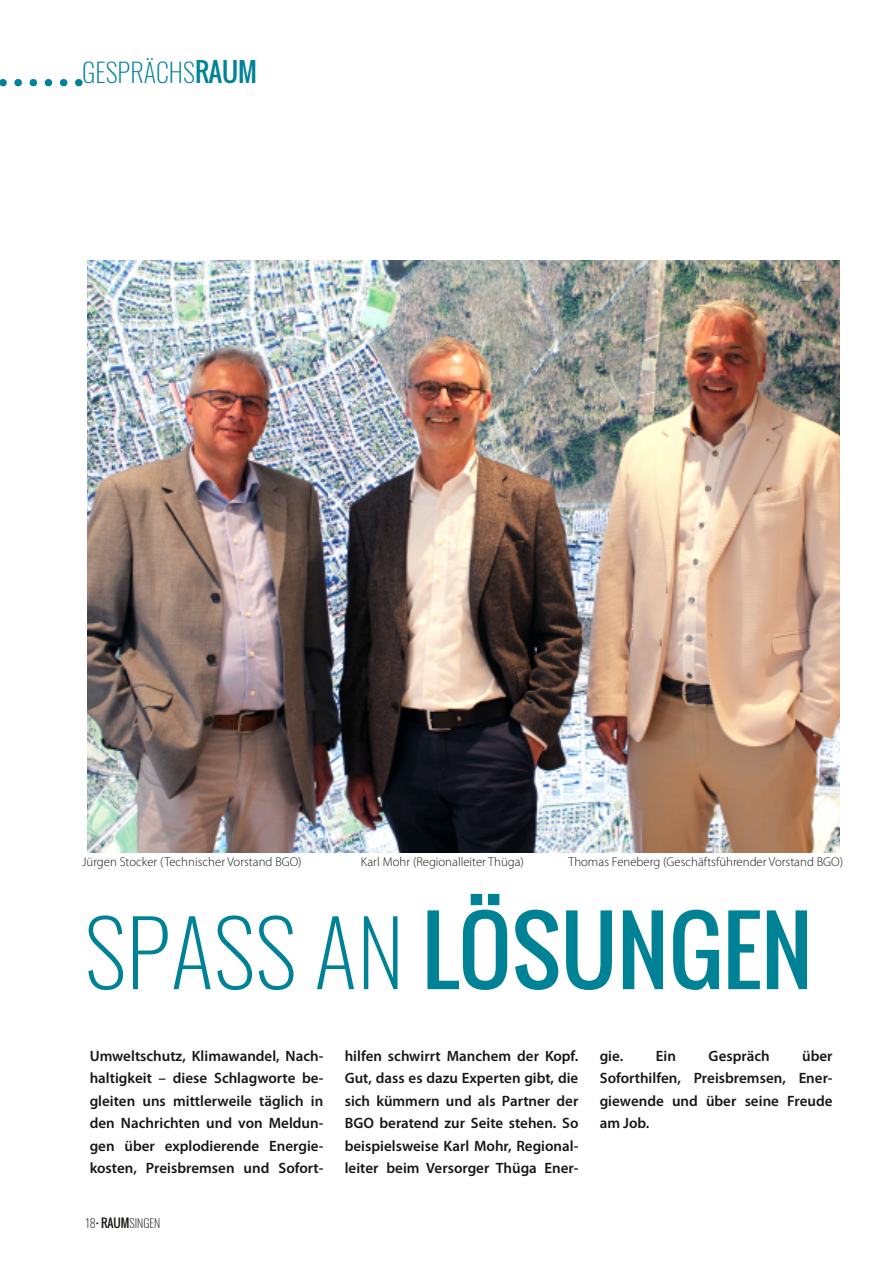
<style>
.page{position:relative;width:893px;height:1263px;background:#fff}
.page>*{position:absolute;margin:0;border:0;box-sizing:border-box;transform-origin:0 0}
.t1{font:90px "Oswald";color:#008296}
.t2{font:200 26.25px "Oswald";color:#008296}
.t3{font:600 15px/22.5px "Myriad Pro";color:#181715;text-align:justify}
.t4{font:300 12.75px "Myriad Pro";color:#181715}
.t5{font:200 12px "Oswald";color:#181715}
.s1{font-weight:400}
.s2{font-weight:200}
</style>
<div class="page">
<img style="left:87px;top:260px;width:752px;height:592px">
<svg style="left:0;top:79px;width:79px;height:7px"></svg>
<h2 class="t2" style="left:82px;top:55px;width:176px">GESPRÄCHS<span class="s1">RAUM</span></h2>
<p class="t4" style="left:82px;top:856px;width:221px">Jürgen Stocker (Technischer Vorstand BGO)</p>
<p class="t4" style="left:361px;top:856px;width:165px">Karl Mohr (Regionalleiter Thüga)</p>
<p class="t4" style="left:568px;top:856px;width:276px">Thomas Feneberg (Geschäftsführender Vorstand BGO)</p>
<h1 class="t1" style="left:85px;top:883px;width:730px"><span class="s2">SPASS AN</span> LÖSUNGEN</h1>
<p class="t3" style="left:90px;top:1046px;width:235px">Umweltschutz, Klimawandel, Nach&shy;haltigkeit – diese Schlagworte be&shy;gleiten uns mittlerweile täglich in den Nachrichten und von Meldun&shy;gen über explodierende Energie&shy;kosten, Preisbremsen und Sofort-</p>
<p class="t3" style="left:345px;top:1046px;width:235px">hilfen schwirrt Manchem der Kopf.<br>Gut, dass es dazu Experten gibt, die sich kümmern und als Partner der BGO beratend zur Seite stehen. So beispielsweise Karl Mohr, Regional&shy;leiter beim Versorger Thüga Ener-</p>
<p class="t3" style="left:600px;top:1046px;width:25px">gie.</p>
<p class="t3" style="left:656px;top:1046px;width:22px">Ein</p>
<p class="t3" style="left:708px;top:1046px;width:63px">Gespräch</p>
<p class="t3" style="left:600px;top:1046px;width:234px;text-indent:202px">über Soforthilfen, Preisbremsen, Ener&shy;giewende und über seine Freude am Job.</p>
<p class="t5" style="left:85px;top:1214px;width:77px">18• <span class="s1">RAUM</span>SINGEN</p>
</div>
